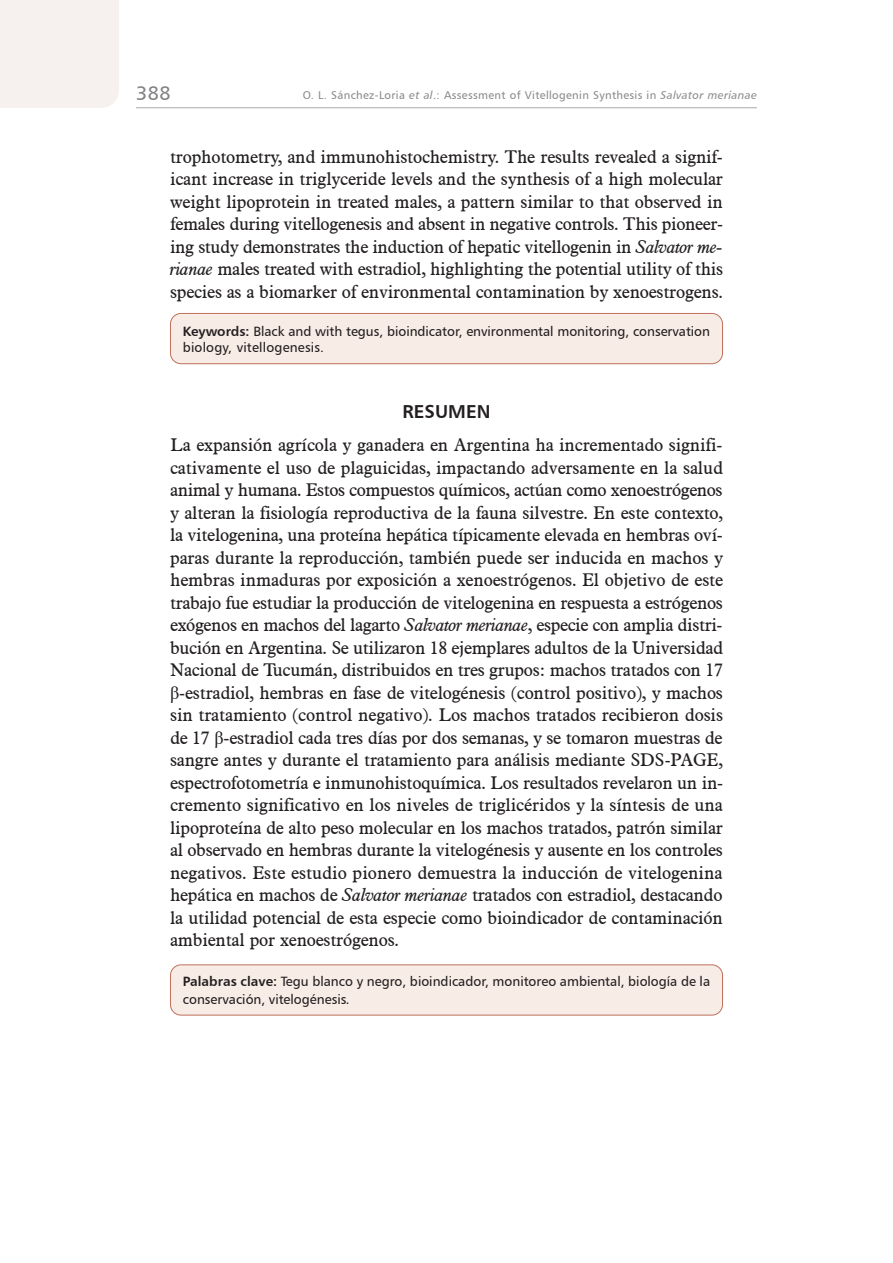
<style>
.page{position:relative;width:893px;height:1263px;background:#fff}
.page>*{position:absolute;margin:0;border:0;box-sizing:border-box;transform-origin:0 0}
.t1{font:19.5px "Humanist 777 BT Roman B";color:#808285}
.t2{font:18.75px "Humanist 777 BT Bold B";color:#231f20}
.t3{font:18px/22.5px "Aldine 721 BT";letter-spacing:-.015em;color:#231f20;text-align:justify}
.t4{font:13.5px/16.5px "Humanist 777 BT Roman B";color:#231f20}
.t5{font:11.25px "Humanist 777 BT Roman B";letter-spacing:.03em;color:#8a8c8f}
.s1{font-family:"Humanist 777 BT Italic B"}
.s2{font-style:italic}
.s3{font-family:"Humanist 777 BT Bold B"}
.s4{font-family:"Times New Roman"}
</style>
<div class="page">
<hr style="left:136px;top:107px;width:621px;height:1px;background:#a8a9ad">
<div style="left:0;top:0;width:119px;height:108px;background:#f6f1ee"></div>
<div style="left:170px;top:965px;width:552px;height:50px;background:#f8ece6;border-radius:11px"></div>
<div style="left:170px;top:964px;width:553px;height:51px;border:1px solid #bf705c;border-radius:11px"></div>
<div style="left:170px;top:313px;width:552px;height:51px;background:#f8ece6;border-radius:11px"></div>
<div style="left:170px;top:313px;width:553px;height:51px;border:1px solid #bf705c;border-radius:11px"></div>
<p class="t1" style="left:136px;top:81px;width:36px">388</p>
<p class="t5" style="left:303px;top:88px;width:456px">O. L. Sánchez-Loria <span class="s1">et al</span>.: Assessment of Vitellogenin Synthesis in <span class="s1">Salvator merianae</span></p>
<p class="t3" style="left:170px;top:145px;width:555px">trophotometry, and immunohistochemistry. The results revealed a signif&shy;icant increase in triglyceride levels and the synthesis of a high molecular weight lipoprotein in treated males, a pattern similar to that observed in females during vitellogenesis and absent in negative controls. This pioneer&shy;ing study demonstrates the induction of hepatic vitellogenin in <span class="s2">Salvator me&shy;rianae</span> males treated with estradiol, highlighting the potential utility of this species as a biomarker of environmental contamination by xenoestrogens.</p>
<p class="t4" style="left:183px;top:323px;width:529px"><span class="s3">Keywords:</span> Black and with tegus, bioindicator, environmental monitoring, conservation biology, vitellogenesis.</p>
<p class="t2" style="left:402px;top:400px;width:89px">RESUMEN</p>
<p class="t3" style="left:170px;top:433px;width:555px">La expansión agrícola y ganadera en Argentina ha incrementado signifi&shy;cativamente el uso de plaguicidas, impactando adversamente en la salud animal y humana. Estos compuestos químicos, actúan como xenoestrógenos y alteran la fisiología reproductiva de la fauna silvestre. En este contexto, la vitelogenina, una proteína hepática típicamente elevada en hembras oví&shy;paras durante la reproducción, también puede ser inducida en machos y hembras inmaduras por exposición a xenoestrógenos. El objetivo de este trabajo fue estudiar la producción de vitelogenina en respuesta a estrógenos exógenos en machos del lagarto <span class="s2">Salvator merianae</span>, especie con amplia distri&shy;bución en Argentina. Se utilizaron 18 ejemplares adultos de la Universidad Nacional de Tucumán, distribuidos en tres grupos: machos tratados con 17 <span class="s4">β</span>-estradiol, hembras en fase de vitelogénesis (control positivo), y machos sin tratamiento (control negativo). Los machos tratados recibieron dosis de 17 <span class="s4">β</span>-estradiol cada tres días por dos semanas, y se tomaron muestras de sangre antes y durante el tratamiento para análisis mediante SDS-PAGE, espectrofotometría e inmunohistoquímica. Los resultados revelaron un in&shy;cremento significativo en los niveles de triglicéridos y la síntesis de una lipoproteína de alto peso molecular en los machos tratados, patrón similar al observado en hembras durante la vitelogénesis y ausente en los controles negativos. Este estudio pionero demuestra la inducción de vitelogenina hepática en machos de <span class="s2">Salvator merianae</span> tratados con estradiol, destacando la utilidad potencial de esta especie como bioindicador de contaminación ambiental por xenoestrógenos.</p>
<p class="t4" style="left:183px;top:972px;width:529px;line-height:18px"><span class="s3">Palabras clave:</span> Tegu blanco y negro, bioindicador, monitoreo ambiental, biología de la conservación, vitelogénesis<span class="s1">.</span></p>
</div>
